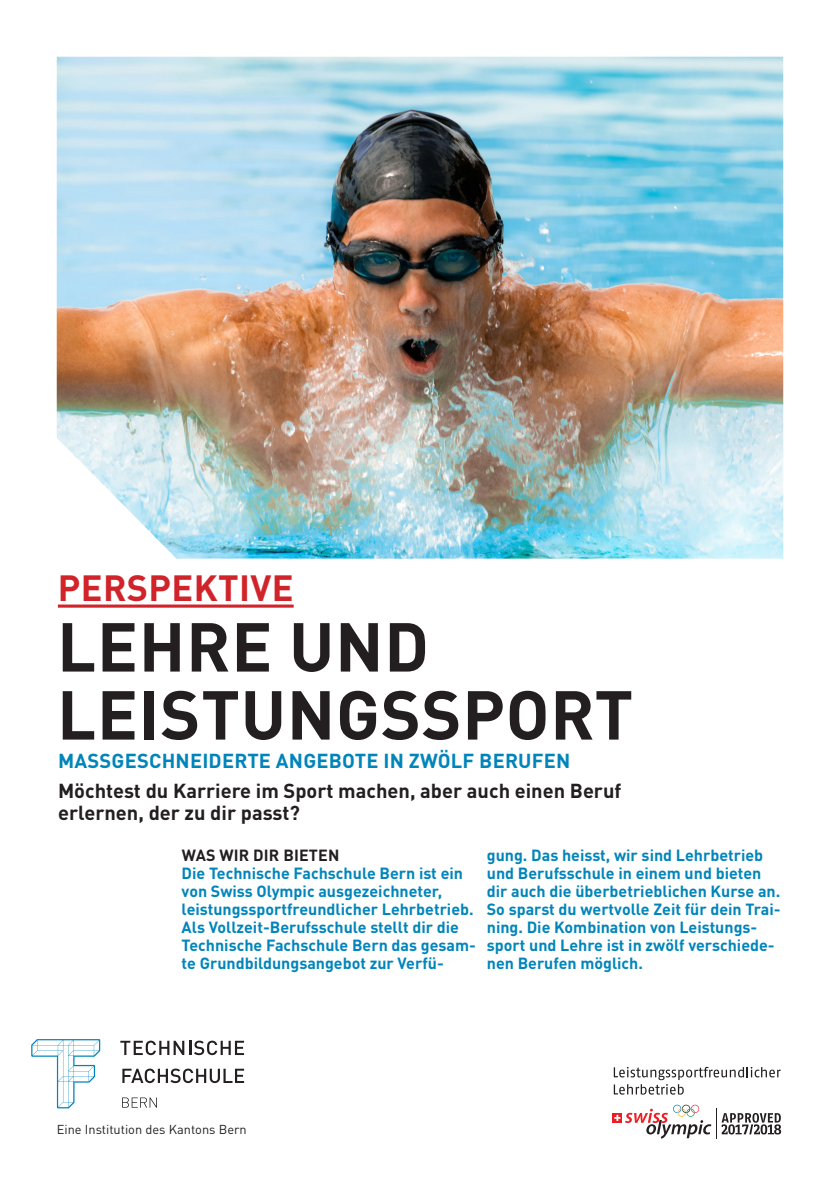
<style>
.page{position:relative;width:840px;height:1191px;background:#fff}
.page>*{position:absolute;margin:0;border:0;box-sizing:border-box;transform-origin:0 0}
.Titel{font:700 68px "DINOT";letter-spacing:.01em;color:#231f20}
.Spitzmarke{font:700 36px "DINOT";letter-spacing:.01em;color:#d1232a}
.Lead{font:700 20px/22px "DINOT";color:#231f20}
.Untertitel{font:700 20px "DINOT";letter-spacing:.01em;color:#0085ba}
.t1{font:700 16px/18px "DINOT";color:#0085ba}
.t2{font:700 16px "DINOT";letter-spacing:.01em;color:#231f20}
.t3{font:12.8px "DINOT";color:#231f20}
</style>
<div class="page">
<img style="left:57px;top:57px;width:725px;height:501px">
<hr style="left:58px;top:604px;width:235px;height:3px;background:#d1232a">
<svg style="left:120px;top:1040px;width:124px;height:15px"></svg>
<svg style="left:122px;top:1068px;width:122px;height:15px"></svg>
<svg style="left:122px;top:1097px;width:35px;height:10px"></svg>
<svg style="left:31px;top:1039px;width:69px;height:69px"></svg>
<div style="left:612px;top:1113px;width:10px;height:9px;background:#ee1d23"></div>
<hr style="left:716px;top:1108px;width:1px;height:30px;background:#231f20">
<svg style="left:613px;top:1066px;width:167px;height:28px"></svg>
<svg style="left:614px;top:1104px;width:97px;height:34px"></svg>
<svg style="left:721px;top:1113px;width:59px;height:21px"></svg>
<p class="Spitzmarke" style="left:58px;top:565px;width:237px">PERSPEKTIVE</p>
<p class="Titel" style="left:57px;top:602px;width:373px">LEHRE UND</p>
<p class="Titel" style="left:57px;top:670px;width:577px">LEISTUNGSSPORT</p>
<p class="Untertitel" style="left:58px;top:748px;width:513px">MASSGESCHNEIDERTE ANGEBOTE IN ZWÖLF BERUFEN</p>
<p class="Lead" style="left:58px;top:779px;width:564px">Möchtest du Karriere im Sport machen, aber auch einen Beruf erlernen, der zu dir passt?</p>
<p class="t2" style="left:181px;top:844px;width:159px">WAS WIR DIR BIETEN</p>
<p class="t1" style="left:181px;top:863px;width:296px">Die Technische Fachschule Bern ist ein von Swiss Olympic ausgezeichneter, leistungssportfreundlicher Lehrbetrieb.<br>Als Vollzeit-Berufsschule stellt dir die Technische Fachschule Bern das gesam&shy;te Grundbildungsangebot zur Verfü-</p>
<p class="t1" style="left:486px;top:845px;width:295px">gung. Das heisst, wir sind Lehrbetrieb und Berufsschule in einem und bieten dir auch die überbetrieblichen Kurse an.<br>So sparst du wertvolle Zeit für dein Trai&shy;ning. Die Kombination von Leistungs&shy;sport und Lehre ist in zwölf verschiede&shy;nen Berufen möglich.</p>
<p class="t3" style="left:57px;top:1121px;width:191px">Eine Institution des Kantons Bern</p>
</div>
